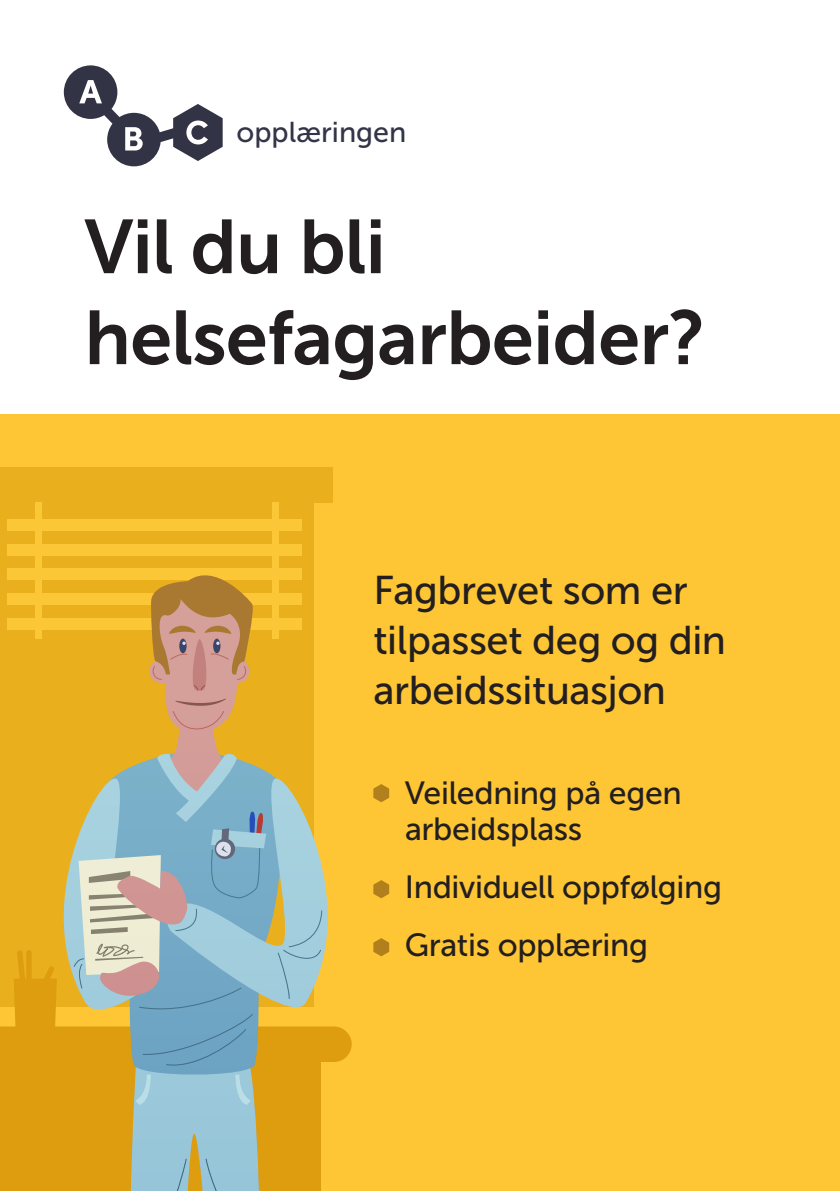
<style>
.page{position:relative;width:840px;height:1191px;background:#fff}
.page>*{position:absolute;margin:0;border:0;box-sizing:border-box;transform-origin:0 0}
.t1{font:75.8px/91px "Museo Sans 700";letter-spacing:-.01em;color:#231f20}
.t2{font:40px/50px "Museo Sans 500";letter-spacing:-.01em;color:#231f20}
.t3{font:32px/36px "Museo Sans 500";letter-spacing:-.01em;color:#231f20}
.t4{font:28.6px "Museo Sans 500";color:#343448}
</style>
<div class="page">
<div style="left:0;top:414px;width:839px;height:777px;background:#fec634"></div>
<svg style="left:64px;top:65px;width:158px;height:101px"></svg>
<svg style="left:373px;top:784px;width:16px;height:18px"></svg>
<svg style="left:373px;top:880px;width:16px;height:18px"></svg>
<svg style="left:373px;top:938px;width:16px;height:18px"></svg>
<div style="left:0;top:483px;width:313px;height:524px;background:#eaaf1c"></div>
<div style="left:0;top:467px;width:332px;height:35px;background:#eaaf1c"></div>
<div style="left:7px;top:519px;width:295px;height:12px;background:#fcc737"></div>
<div style="left:7px;top:544px;width:295px;height:11px;background:#fcc737"></div>
<div style="left:35px;top:502px;width:7px;height:136px;background:#fcc737"></div>
<div style="left:272px;top:502px;width:6px;height:136px;background:#fcc737"></div>
<svg style="left:0;top:561px;width:351px;height:630px"></svg>
<svg style="left:64px;top:575px;width:263px;height:616px"></svg>
<p class="t4" style="left:236px;top:116px;width:171px">opplæringen</p>
<p class="t1" style="left:84px;top:201px;width:622px">Vil du bli helsefagarbeider?</p>
<p class="t2" style="left:373px;top:565px;width:354px">Fagbrevet som er tilpasset deg og din arbeidssituasjon</p>
<p class="t3" style="left:404px;top:775px;width:278px">Veiledning på egen arbeidsplass</p>
<p class="t3" style="left:404px;top:869px;width:319px">Individuell oppfølging</p>
<p class="t3" style="left:404px;top:927px;width:245px">Gratis opplæring</p>
</div>
